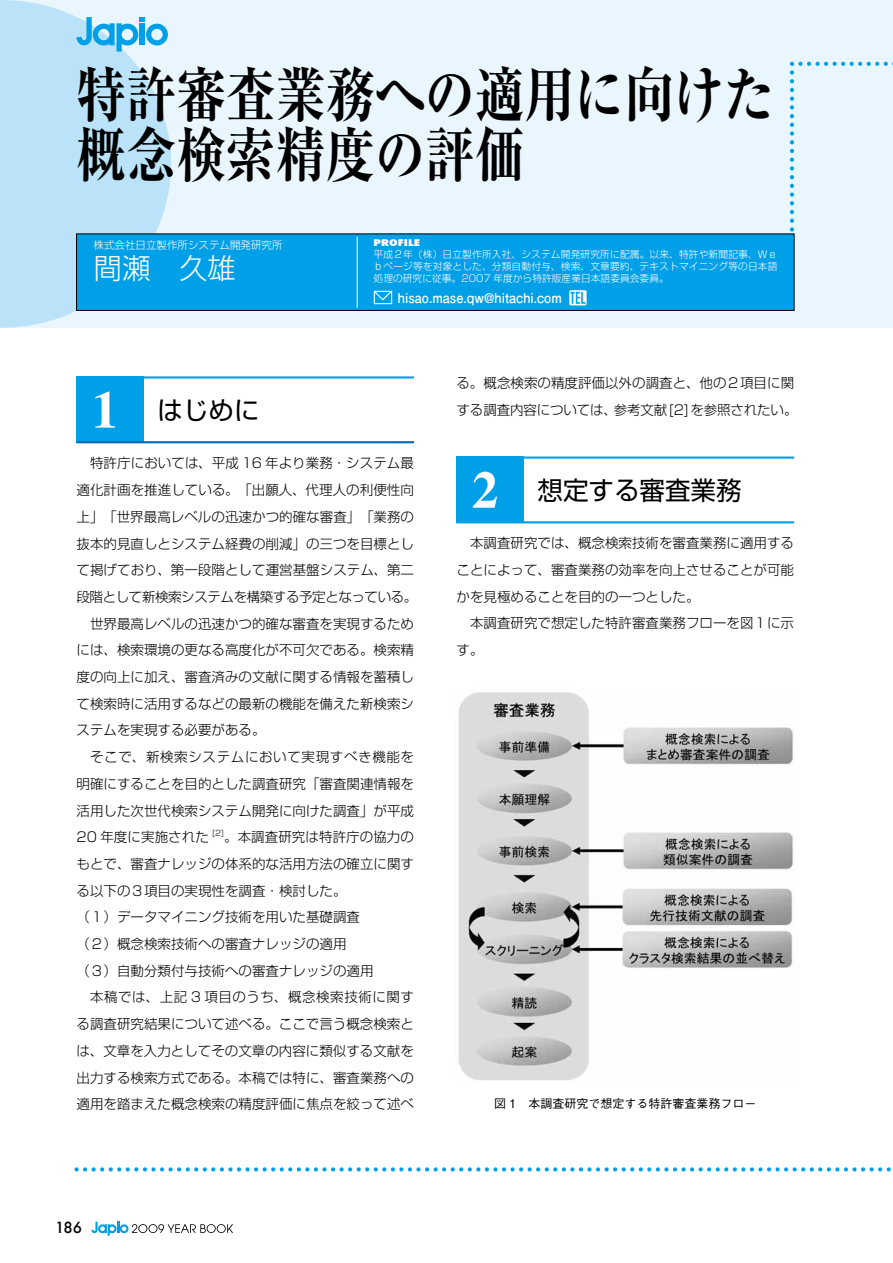
<style>
.page{position:relative;width:893px;height:1263px;background:#fff}
.page>*{position:absolute;margin:0;border:0;box-sizing:border-box;transform-origin:0 0}
.t1{font:700 expanded 60px/60px "Ryumin Pro";color:#000;scale:.83 1}
.t2{font:300 28.5px "Shin Go Pro";color:#fff}
.t3{font:25.5px "Shin Go Pro";color:#000}
.t4{font:500 15px "Futura";color:#000}
.t5{font:300 13.5px/26.7px "Shin Go Pro";color:#000}
.t6{font:300 13.5px "Shin Go Pro";letter-spacing:-.03em;color:#000}
.t7{font:700 13.5px "Futo Go B101 Pro";color:#fff;scale:.95 1}
.t8{font:300 13.5px "Shin Go Pro";letter-spacing:.05em;color:#000}
.t9{font:500 12px "Gothic BBB Pro";color:#000}
.t10{font:300 10.5px "Shin Go Pro";color:#fff}
.t11{font:300 9.75px/12px "Shin Go Pro";color:#fff;text-align:justify}
.t12{font:800 condensed 9px "Futura";color:#fff;scale:1.5 1}
.t13{font:300 7.8px "Shin Go Pro";color:#000}
.s1{font-family:"Times";font-weight:700;font-size:52.5px;color:#fff}
</style>
<div class="page">
<div style="left:0;top:0;width:893px;height:327px;background:#eaf6fd"></div>
<svg style="left:0;top:0;width:171px;height:328px;background:#c0e5f9"></svg>
<div style="left:76px;top:234px;width:718px;height:77px;background:#00a0e9;border:1px solid #000"></div>
<svg style="left:790px;top:64px;width:4px;height:166px"></svg>
<svg style="left:800px;top:62px;width:93px;height:4px"></svg>
<svg style="left:85px;top:1167px;width:806px;height:4px"></svg>
<hr style="left:357px;top:237px;width:1px;height:71px;background:#fff">
<svg style="left:91px;top:1222px;width:142px;height:14px"></svg>
<svg style="left:77px;top:17px;width:91px;height:35px"></svg>
<svg style="left:373px;top:290px;width:20px;height:15px"></svg>
<svg style="left:569px;top:290px;width:18px;height:15px"></svg>
<div style="left:77px;top:376px;width:67px;height:67px;background:#00a0e9"></div>
<hr style="left:77px;top:376px;width:337px;height:2px;background:#00a0e9">
<hr style="left:77px;top:441px;width:337px;height:2px;background:#006ab7">
<div style="left:457px;top:456px;width:67px;height:67px;background:#00a0e9"></div>
<hr style="left:457px;top:456px;width:337px;height:3px;background:#00a0e9">
<hr style="left:457px;top:521px;width:337px;height:2px;background:#00a0e9">
<img style="left:458px;top:692px;width:335px;height:388px">
<h1 class="t1" style="left:77px;top:60px;width:842px">特許審査業務への適用に向けた概念検索精度の評価</h1>
<p class="t10" style="left:94px;top:237px;width:190px">株式会社日立製作所システム開発研究所</p>
<h2 class="t2" style="left:94px;top:245px;width:144px">間瀬　久雄</h2>
<h3 class="t3" style="left:92px;top:389px;width:169px"><span class="s1">1</span> はじめに</h3>
<p class="t12" style="left:374px;top:237px;width:32px">PROFILE</p>
<p class="t11" style="left:374px;top:247px;width:405px">平成２年（株）日立製作所入社、システム開発研究所に配属。以来、特許や新聞記事、Ｗｅｂページ等を対象とした、分類自動付与、検索、文章要約、テキストマイニング等の日本語処理の研究に従事。2007 年度から特許版産業日本語委員会委員。</p>
<p class="t7" style="left:398px;top:287px;width:174px">hisao.mase.qw@hitachi.com</p>
<p class="t5" style="left:457px;top:368px;width:342px">る。概念検索の精度評価以外の調査と、他の２項目に関する調査内容については、参考文献[2]を参照されたい。</p>
<p class="t5" style="left:90px;top:448px;width:325px">特許庁においては、平成 16 年より業務・システム最</p>
<p class="t5" style="left:77px;top:475px;width:339px">適化計画を推進している。「出願人、代理人の利便性向</p>
<p class="t5" style="left:77px;top:502px;width:339px">上」「世界最高レベルの迅速かつ的確な審査」「業務の</p>
<p class="t5" style="left:77px;top:528px;width:339px">抜本的見直しとシステム経費の削減」の三つを目標とし</p>
<p class="t5" style="left:77px;top:555px;width:339px">て掲げており、第一段階として運営基盤システム、第二</p>
<p class="t6" style="left:77px;top:586px;width:342px">段階として新検索システムを構築する予定となっている。</p>
<p class="t5" style="left:90px;top:608px;width:325px">世界最高レベルの迅速かつ的確な審査を実現するため</p>
<p class="t5" style="left:77px;top:635px;width:339px">には、検索環境の更なる高度化が不可欠である。検索精</p>
<p class="t5" style="left:77px;top:662px;width:339px">度の向上に加え、審査済みの文献に関する情報を蓄積し</p>
<p class="t5" style="left:77px;top:689px;width:339px">て検索時に活用するなどの最新の機能を備えた新検索シ</p>
<p class="t5" style="left:77px;top:715px;width:190px">ステムを実現する必要がある。</p>
<p class="t8" style="left:90px;top:746px;width:326px">そこで、新検索システムにおいて実現すべき機能を</p>
<p class="t5" style="left:77px;top:769px;width:339px">明確にすることを目的とした調査研究「審査関連情報を</p>
<p class="t5" style="left:77px;top:795px;width:339px">活用した次世代検索システム開発に向けた調査」が平成</p>
<p class="t5" style="left:77px;top:822px;width:134px">20 年度に実施された</p>
<p class="t13" style="left:212px;top:826px;width:13px">[2]</p>
<p class="t5" style="left:77px;top:822px;width:339px;text-indent:148px">。本調査研究は特許庁の協力のもとで、審査ナレッジの体系的な活用方法の確立に関する以下の３項目の実現性を調査・検討した。<br>（１）データマイニング技術を用いた基礎調査<br>（２）概念検索技術への審査ナレッジの適用<br>（３）自動分類付与技術への審査ナレッジの適用</p>
<p class="t5" style="left:77px;top:982px;width:339px;text-align:justify;text-indent:14px">本稿では、上記 3 項目のうち、概念検索技術に関する調査研究結果について述べる。ここで言う概念検索とは、文章を入力としてその文章の内容に類似する文献を出力する検索方式である。本稿では特に、審査業務への適用を踏まえた概念検索の精度評価に焦点を絞って述べ</p>
<h3 class="t3" style="left:472px;top:469px;width:271px"><span class="s1">2</span> 想定する審査業務</h3>
<p class="t5" style="left:457px;top:528px;width:339px;text-align:justify;text-indent:14px">本調査研究では、概念検索技術を審査業務に適用することによって、審査業務の効率を向上させることが可能かを見極めることを目的の一つとした。</p>
<p class="t5" style="left:457px;top:608px;width:339px;text-indent:14px">本調査研究で想定した特許審査業務フローを図１に示す。</p>
<p class="t9" style="left:494px;top:1094px;width:264px">図 1　本調査研究で想定する特許審査業務フロー</p>
<p class="t4" style="left:55px;top:1217px;width:28px">186</p>
</div>
